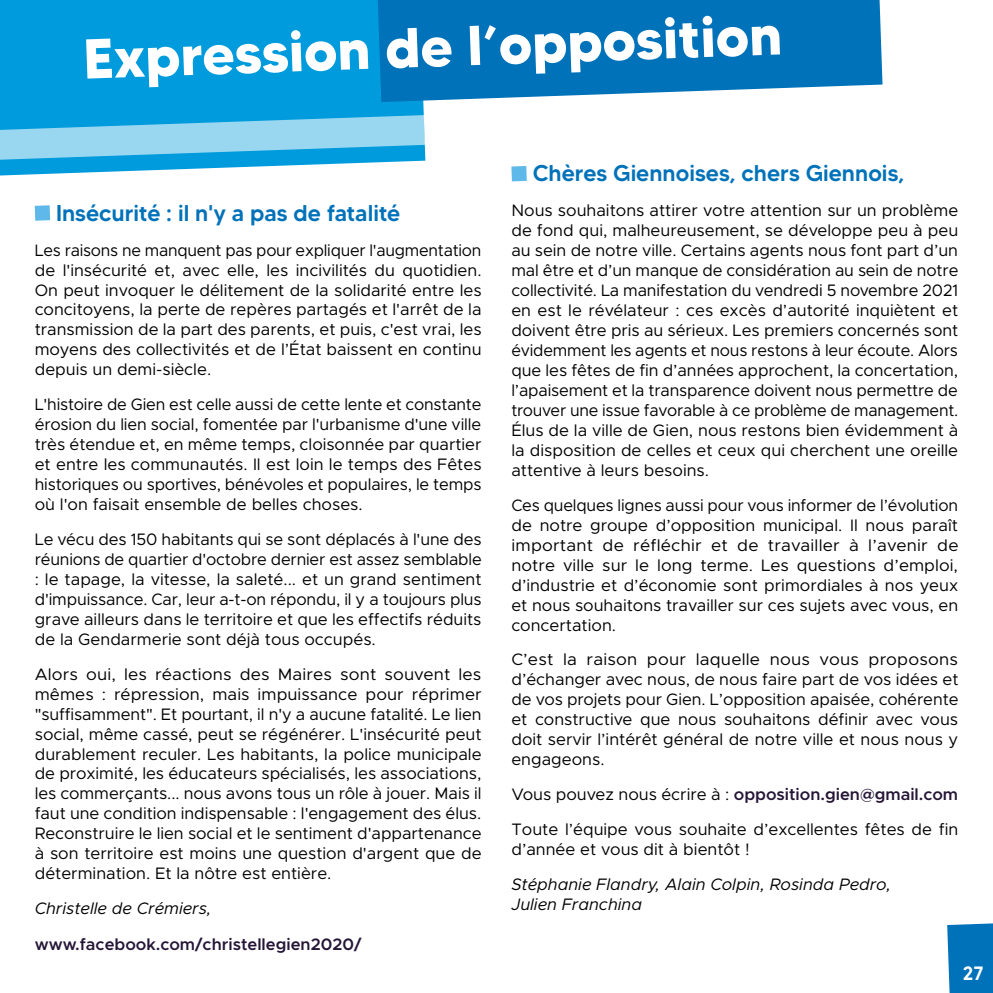
<style>
.page{position:relative;width:993px;height:993px;background:#fff}
.page>*{position:absolute;margin:0;border:0;box-sizing:border-box;transform-origin:0 0}
.t1{font:700 56px "MADETOMMY";color:#fff}
.t2{font:500 22.75px "MADETOMMY";color:#0072b9}
.t3{font:500 19.25px "MADETOMMY";color:#fff}
.t4{font:16.62px/19.9px "Metropolis";color:#000;text-align:justify}
.t5{font:italic 16.62px/19.9px "Metropolis";color:#000}
.t6{font:600 16.62px "Metropolis";color:#251637}
.s1{font-weight:600;color:#251637}
</style>
<div class="page">
<div style="left:0;top:0;width:425px;height:175px;background:#009bdc"></div>
<svg style="left:0;top:115px;width:425px;height:45px;background:#65c2e9"></svg>
<svg style="left:377px;top:0;width:505px;height:102px;background:#157ebf"></svg>
<div style="left:35px;top:205px;width:15px;height:16px;background:#5eb8e9"></div>
<div style="left:511px;top:166px;width:15px;height:15px;background:#5eb8e9"></div>
<div style="left:947px;top:923px;width:45px;height:69px;background:#0072b9"></div>
<h1 class="t1" style="left:82px;top:24px;width:700px;rotate:-2deg">Expression de l’opposition</h1>
<h2 class="t2" style="left:56px;top:198px;width:345px">Insécurité : il n'y a pas de fatalité</h2>
<p class="t4" style="left:35px;top:240px;width:448px">Les raisons ne manquent pas pour expliquer l'augmentation de l'insécurité et, avec elle, les incivilités du quotidien.<br>On peut invoquer le délitement de la solidarité entre les concitoyens, la perte de repères partagés et l'arrêt de la transmission de la part des parents, et puis, c'est vrai, les moyens des collectivités et de l’État baissent en continu depuis un demi-siècle.</p>
<p class="t4" style="left:35px;top:394px;width:448px">L'histoire de Gien est celle aussi de cette lente et constante érosion du lien social, fomentée par l'urbanisme d'une ville très étendue et, en même temps, cloisonnée par quartier et entre les communautés. Il est loin le temps des Fêtes historiques ou sportives, bénévoles et populaires, le temps où l'on faisait ensemble de belles choses.</p>
<p class="t4" style="left:35px;top:529px;width:448px">Le vécu des 150 habitants qui se sont déplacés à l'une des réunions de quartier d'octobre dernier est assez semblable : le tapage, la vitesse, la saleté... et un grand sentiment d'impuissance. Car, leur a-t-on répondu, il y a toujours plus grave ailleurs dans le territoire et que les effectifs réduits de la Gendarmerie sont déjà tous occupés.</p>
<p class="t4" style="left:35px;top:663px;width:448px">Alors oui, les réactions des Maires sont souvent les mêmes : répression, mais impuissance pour réprimer "suffisamment". Et pourtant, il n'y a aucune fatalité. Le lien social, même cassé, peut se régénérer. L'insécurité peut durablement reculer. Les habitants, la police municipale de proximité, les éducateurs spécialisés, les associations, les commerçants... nous avons tous un rôle à jouer. Mais il faut une condition indispensable : l'engagement des élus.<br>Reconstruire le lien social et le sentiment d'appartenance à son territoire est moins une question d'argent que de détermination. Et la nôtre est entière.</p>
<p class="t5" style="left:35px;top:898px;width:178px">Christelle de Crémiers,</p>
<p class="t6" style="left:35px;top:933px;width:328px">www.facebook.com/christellegien2020/</p>
<h2 class="t2" style="left:532px;top:159px;width:373px">Chères Giennoises, chers Giennois,</h2>
<p class="t4" style="left:511px;top:200px;width:448px">Nous souhaitons attirer votre attention sur un problème de fond qui, malheureusement, se développe peu à peu au sein de notre ville. Certains agents nous font part d’un mal être et d’un manque de considération au sein de notre collectivité. La manifestation du vendredi 5 novembre 2021 en est le révélateur : ces excès d’autorité inquiètent et doivent être pris au sérieux. Les premiers concernés sont évidemment les agents et nous restons à leur écoute. Alors que les fêtes de fin d’années approchent, la concertation, l’apaisement et la transparence doivent nous permettre de trouver une issue favorable à ce problème de management.<br>Élus de la ville de Gien, nous restons bien évidemment à la disposition de celles et ceux qui cherchent une oreille attentive à leurs besoins.</p>
<p class="t4" style="left:511px;top:495px;width:448px">Ces quelques lignes aussi pour vous informer de l’évolution de notre groupe d’opposition municipal. Il nous paraît important de réfléchir et de travailler à l’avenir de notre ville sur le long terme. Les questions d’emploi, d’industrie et d’économie sont primordiales à nos yeux et nous souhaitons travailler sur ces sujets avec vous, en concertation.</p>
<p class="t4" style="left:511px;top:649px;width:448px">C’est la raison pour laquelle nous vous proposons d’échanger avec nous, de nous faire part de vos idées et de vos projets pour Gien. L’opposition apaisée, cohérente et constructive que nous souhaitons définir avec vous doit servir l’intérêt général de notre ville et nous nous y engageons.</p>
<p class="t4" style="left:511px;top:776px;width:448px;line-height:34.8px">Vous pouvez nous écrire à : <span class="s1">opposition.gien@gmail.com<br></span>Toute l’équipe vous souhaite d’excellentes fêtes de fin</p>
<p class="t4" style="left:511px;top:838px;width:240px">d’année et vous dit à bientôt !</p>
<p class="t5" style="left:511px;top:873px;width:381px">Stéphanie Flandry, Alain Colpin, Rosinda Pedro,<br>Julien Franchina</p>
<p class="t3" style="left:962px;top:960px;width:22px">27</p>
</div>
